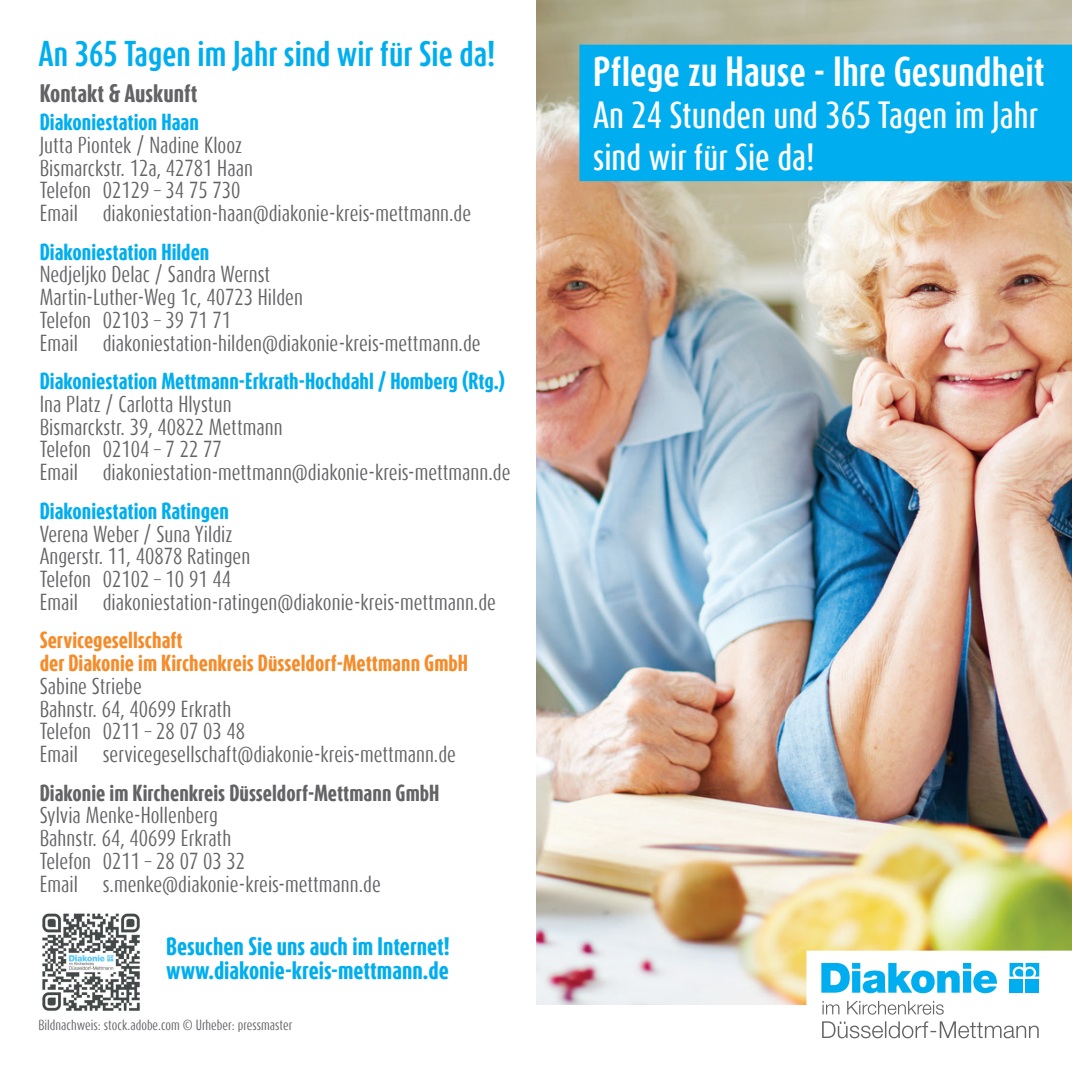
<style>
.page{position:relative;width:1072px;height:1072px;background:#fff}
.page>*{position:absolute;margin:0;border:0;box-sizing:border-box;transform-origin:0 0}
.t1{font:700 35px "Dax Compact Offc";color:#fff}
.t2{font:500 31.5px/42px "Dax Compact Offc";color:#fff}
.t3{font:700 29.75px "Dax Compact Offc";color:#00aeef}
.t4{font:800 21px/24.5px "Dax Compact Offc";color:#00aeef}
.t5{font:800 21px "Dax Compact Offc";color:#636366}
.t6{font:19.25px/22.8px "Dax Compact Offc";color:#636366}
.t7{font:800 19.25px "Dax Compact Offc";color:#00aeef}
.t8{font:800 19.25px/22.8px "Dax Compact Offc";color:#f68b29}
.t9{font:800 19.25px "Dax Compact Offc";color:#636366}
.t10{font:12.25px "Dax Compact Offc";color:#636366}
</style>
<div class="page">
<img style="left:536px;top:0;width:535px;height:1004px">
<div style="left:579px;top:45px;width:492px;height:136px;background:#00aeef"></div>
<svg style="left:806px;top:950px;width:265px;height:89px"></svg>
<div style="left:1009px;top:979px;width:14px;height:13px;background:#00aeef"></div>
<div style="left:1025px;top:979px;width:14px;height:13px;background:#00aeef"></div>
<img style="left:42px;top:913px;width:98px;height:98px">
<h3 class="t3" style="left:38px;top:34px;width:458px">An 365 Tagen im Jahr sind wir für Sie da!</h3>
<p class="t5" style="left:40px;top:79px;width:159px">Kontakt &amp; Auskunft</p>
<p class="t7" style="left:40px;top:109px;width:161px">Diakoniestation Haan</p>
<p class="t6" style="left:40px;top:134px;width:215px">Jutta Piontek / Nadine Klooz<br>Bismarckstr. 12a, 42781 Haan<br>Telefon 02129 – 34 75 730<br>Email</p>
<p class="t6" style="left:103px;top:202px;width:370px">diakoniestation-haan@diakonie-kreis-mettmann.de</p>
<p class="t7" style="left:40px;top:238px;width:171px">Diakoniestation Hilden</p>
<p class="t6" style="left:40px;top:263px;width:265px">Nedjeljko Delac / Sandra Wernst<br>Martin-Luther-Weg 1c, 40723 Hilden<br>Telefon 02103 – 39 71 71<br>Email</p>
<p class="t6" style="left:103px;top:331px;width:379px">diakoniestation-hilden@diakonie-kreis-mettmann.de</p>
<p class="t7" style="left:40px;top:368px;width:467px">Diakoniestation Mettmann-Erkrath-Hochdahl / Homberg (Rtg.)</p>
<p class="t6" style="left:40px;top:393px;width:244px">Ina Platz / Carlotta Hlystun<br>Bismarckstr. 39, 40822 Mettmann<br>Telefon 02104 – 7 22 77<br>Email</p>
<p class="t6" style="left:103px;top:461px;width:409px">diakoniestation-mettmann@diakonie-kreis-mettmann.de</p>
<p class="t7" style="left:40px;top:497px;width:191px">Diakoniestation Ratingen</p>
<p class="t6" style="left:40px;top:522px;width:212px">Verena Weber / Suna Yildiz<br>Angerstr. 11, 40878 Ratingen<br>Telefon 02102 – 10 91 44<br>Email</p>
<p class="t6" style="left:103px;top:590px;width:395px">diakoniestation-ratingen@diakonie-kreis-mettmann.de</p>
<p class="t8" style="left:40px;top:629px;width:430px">Servicegesellschaft<br>der Diakonie im Kirchenkreis Düsseldorf-Mettmann GmbH</p>
<p class="t6" style="left:40px;top:674px;width:207px">Sabine Striebe<br>Bahnstr. 64, 40699 Erkrath<br>Telefon 0211 – 28 07 03 48<br>Email</p>
<p class="t6" style="left:103px;top:743px;width:355px">servicegesellschaft@diakonie-kreis-mettmann.de</p>
<p class="t9" style="left:40px;top:779px;width:401px">Diakonie im Kirchenkreis Düsseldorf-Mettmann GmbH</p>
<p class="t6" style="left:40px;top:804px;width:207px">Sylvia Menke-Hollenberg<br>Bahnstr. 64, 40699 Erkrath<br>Telefon 0211 – 28 07 03 32<br>Email</p>
<p class="t6" style="left:103px;top:872px;width:280px">s.menke@diakonie-kreis-mettmann.de</p>
<p class="t4" style="left:166px;top:933px;width:285px">Besuchen Sie uns auch im Internet! www.diakonie-kreis-mettmann.de</p>
<p class="t10" style="left:38px;top:1017px;width:255px">Bildnachweis: stock.adobe.com © Urheber: pressmaster</p>
<h1 class="t1" style="left:593px;top:48px;width:453px">Pflege zu Hause - Ihre Gesundheit</h1>
<h2 class="t2" style="left:593px;top:94px;width:447px">An 24 Stunden und 365 Tagen im Jahr sind wir für Sie da!</h2>
</div>
